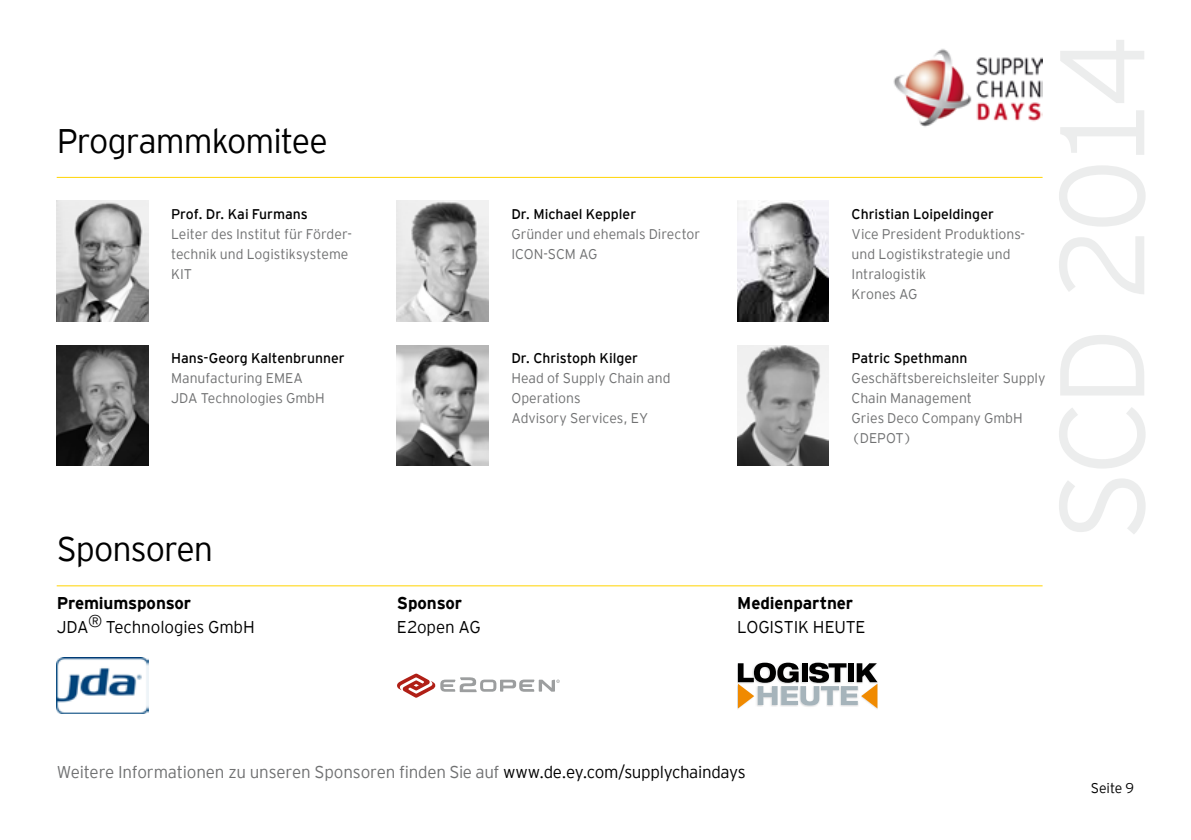
<style>
.page{position:relative;width:1191px;height:840px;background:#fff}
.page>*{position:absolute;margin:0;border:0;box-sizing:border-box;transform-origin:0 0}
.t1{font:300 34px "EY Interstate";letter-spacing:-.03em;color:#000}
.t2{font:300 17px "EY Interstate";letter-spacing:-.015em;color:#707172}
.t3{font:300 17px "EY Interstate";letter-spacing:-.01em;color:#000}
.t4{font:700 17px "EY Interstate";letter-spacing:-.005em;color:#000}
.t5{font:300 14px/20px "EY Interstate";color:#707172}
.t6{font:14px "EY Interstate";color:#000}
.t7{font:300 14px "EY Interstate";letter-spacing:-.005em;color:#000}
.s1{color:#000}
</style>
<div class="page">
<img style="left:397px;top:201px;width:92px;height:120px">
<img style="left:57px;top:345px;width:91px;height:120px">
<img style="left:737px;top:345px;width:92px;height:120px">
<img style="left:57px;top:201px;width:91px;height:120px">
<img style="left:737px;top:201px;width:92px;height:120px">
<img style="left:397px;top:345px;width:92px;height:120px">
<hr style="left:57px;top:177px;width:985px;height:1px;background:#ffd400">
<hr style="left:57px;top:585px;width:985px;height:1px;background:#ffd400">
<img style="left:57px;top:657px;width:91px;height:56px">
<img style="left:737px;top:663px;width:141px;height:46px">
<svg style="left:738px;top:662px;width:139px;height:46px"></svg>
<svg style="left:397px;top:673px;width:163px;height:24px"></svg>
<img style="left:893px;top:49px;width:149px;height:78px">
<h1 class="t1" style="left:57px;top:116px;width:273px">Programmkomitee</h1>
<p class="t6" style="left:171px;top:204px;width:138px">Prof. Dr. Kai Furmans</p>
<p class="t5" style="left:171px;top:223px;width:182px">Leiter des Institut für Förder&shy;technik und Logistiksysteme<br>KIT</p>
<p class="t6" style="left:171px;top:348px;width:175px">Hans-Georg Kaltenbrunner</p>
<p class="t5" style="left:171px;top:367px;width:155px">Manufacturing EMEA<br>JDA Technologies GmbH</p>
<h1 class="t1" style="left:57px;top:524px;width:158px">Sponsoren</h1>
<p class="t4" style="left:57px;top:590px;width:136px">Premiumsponsor</p>
<p class="t3" style="left:57px;top:615px;width:200px">JDA® Technologies GmbH</p>
<p class="t6" style="left:511px;top:204px;width:126px">Dr. Michael Keppler</p>
<p class="t5" style="left:511px;top:223px;width:190px">Gründer und ehemals Director<br>ICON-SCM AG</p>
<p class="t6" style="left:511px;top:348px;width:128px">Dr. Christoph Kilger</p>
<p class="t5" style="left:511px;top:367px;width:161px">Head of Supply Chain and<br>Operations<br>Advisory Services, EY</p>
<p class="t6" style="left:851px;top:204px;width:144px">Christian Loipeldinger</p>
<p class="t5" style="left:851px;top:223px;width:175px">Vice President Produktions&shy;und Logistikstrategie und<br>Intralogistik<br>Krones AG</p>
<p class="t6" style="left:851px;top:348px;width:117px">Patric Spethmann</p>
<p class="t5" style="left:851px;top:367px;width:195px">Geschäftsbereichsleiter Supply<br>Chain Management<br>Gries Deco Company GmbH (DEPOT)</p>
<p class="t4" style="left:397px;top:590px;width:67px">Sponsor</p>
<p class="t3" style="left:397px;top:615px;width:85px">E2open AG</p>
<p class="t4" style="left:737px;top:590px;width:117px">Medienpartner</p>
<p class="t3" style="left:737px;top:615px;width:130px">LOGISTIK HEUTE</p>
<p class="t2" style="left:57px;top:759px;width:690px">Weitere Informationen zu unseren Sponsoren finden Sie auf <span class="s1">www.de.ey.com/supplychaindays</span></p>
<p class="t7" style="left:1090px;top:777px;width:45px">Seite 9</p>
</div>
